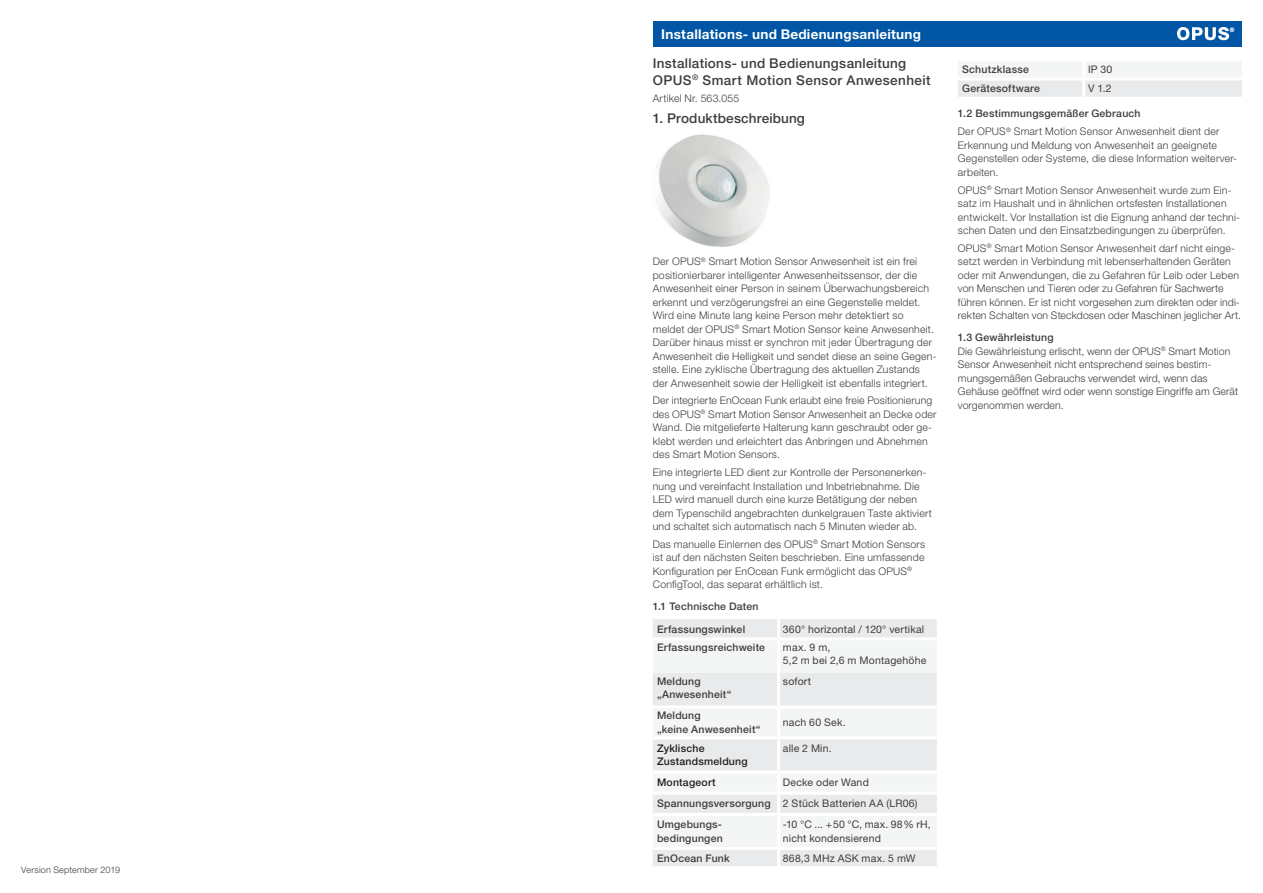
<style>
.page{position:relative;width:1263px;height:893px;background:#fff}
.page>*{position:absolute;margin:0;border:0;box-sizing:border-box;transform-origin:0 0}
.t1{font:500 13.5px/16.5px "Helvetica Neue LT Pro";letter-spacing:.02em;color:#3e3e3f}
.t2{font:700 13.5px "Helvetica Neue LT Pro";letter-spacing:.02em;color:#fff}
.t3{font:300 10.5px/13.5px "Helvetica Neue LT Pro";letter-spacing:.02em;color:#3e3e3f}
.t4{font:10.5px/13.5px "Helvetica Neue LT Pro";letter-spacing:.02em;color:#3e3e3f}
.t5{font:500 10.5px/13.5px "Helvetica Neue LT Pro";letter-spacing:.02em;color:#3e3e3f}
.t6{font:500 10.5px/13.5px "Helvetica Neue LT Pro";letter-spacing:.02em;color:#231f20}
.t7{font:300 9px "Helvetica Neue LT Pro";letter-spacing:.025em;color:#3e3e3f}
.s1{font-weight:500}
</style>
<div class="page">
<img style="left:656px;top:134px;width:114px;height:113px">
<div style="left:653px;top:21px;width:588px;height:25px;background:#0155a5"></div>
<svg style="left:1177px;top:27px;width:57px;height:13px"></svg>
<div style="left:653px;top:619px;width:284px;height:247px;background:#e9eaeb"></div>
<svg style="left:653px;top:640px;width:284px;height:207px;fill:#f4f5f5"></svg>
<hr style="left:653px;top:637px;width:126px;height:3px;background:#fff">
<hr style="left:779px;top:637px;width:158px;height:3px;background:#fff">
<hr style="left:653px;top:705px;width:126px;height:3px;background:#fff">
<hr style="left:779px;top:705px;width:158px;height:3px;background:#fff">
<hr style="left:653px;top:847px;width:126px;height:3px;background:#fff">
<hr style="left:779px;top:847px;width:158px;height:3px;background:#fff">
<hr style="left:653px;top:736px;width:126px;height:3px;background:#fff">
<hr style="left:779px;top:736px;width:158px;height:3px;background:#fff">
<hr style="left:653px;top:770px;width:126px;height:3px;background:#fff">
<hr style="left:779px;top:770px;width:158px;height:3px;background:#fff">
<hr style="left:653px;top:792px;width:126px;height:3px;background:#fff">
<hr style="left:779px;top:792px;width:158px;height:3px;background:#fff">
<hr style="left:653px;top:813px;width:126px;height:3px;background:#fff">
<hr style="left:779px;top:813px;width:158px;height:3px;background:#fff">
<hr style="left:777px;top:619px;width:3px;height:18px;background:#fff">
<hr style="left:777px;top:640px;width:3px;height:33px;background:#fff">
<hr style="left:777px;top:673px;width:3px;height:32px;background:#fff">
<hr style="left:777px;top:708px;width:3px;height:28px;background:#fff">
<hr style="left:777px;top:739px;width:3px;height:31px;background:#fff">
<hr style="left:777px;top:773px;width:3px;height:19px;background:#fff">
<hr style="left:777px;top:795px;width:3px;height:18px;background:#fff">
<hr style="left:777px;top:816px;width:3px;height:31px;background:#fff">
<hr style="left:777px;top:850px;width:3px;height:16px;background:#fff">
<div style="left:958px;top:62px;width:284px;height:35px;background:#f1f2f2"></div>
<hr style="left:958px;top:78px;width:126px;height:3px;background:#fff">
<hr style="left:1084px;top:78px;width:158px;height:3px;background:#fff">
<hr style="left:1082px;top:61px;width:3px;height:17px;background:#fff">
<hr style="left:1082px;top:81px;width:3px;height:16px;background:#fff">
<p class="t7" style="left:21px;top:865px;width:100px">Version September 2019</p>
<p class="t2" style="left:661px;top:25px;width:261px">Installations- und Bedienungsanleitung</p>
<p class="t1" style="left:653px;top:55px;width:279px">Installations- und Bedienungsanleitung<br>OPUS<sup>®</sup> Smart Motion Sensor Anwesenheit</p>
<p class="t3" style="left:653px;top:92px;width:88px">Artikel Nr. 563.055</p>
<p class="t1" style="left:653px;top:110px;width:154px">1. Produktbeschreibung</p>
<p class="t3" style="left:653px;top:254px;width:285px">Der OPUS<sup>®</sup> Smart Motion Sensor Anwesenheit ist ein frei positionierbarer intelligenter Anwesenheitssensor, der die Anwesenheit einer Person in seinem Überwachungsbereich erkennt und verzögerungsfrei an eine Gegenstelle meldet.<br>Wird eine Minute lang keine Person mehr detektiert so meldet der OPUS<sup>®</sup> Smart Motion Sensor keine Anwesenheit.<br>Darüber hinaus misst er synchron mit jeder Übertragung der Anwesenheit die Helligkeit und sendet diese an seine Gegen&shy;stelle. Eine zyklische Übertragung des aktuellen Zustands der Anwesenheit sowie der Helligkeit ist ebenfalls integriert.</p>
<p class="t3" style="left:653px;top:394px;width:285px">Der integrierte EnOcean Funk erlaubt eine freie Positionierung des OPUS<sup>®</sup> Smart Motion Sensor Anwesenheit an Decke oder Wand. Die mitgelieferte Halterung kann geschraubt oder ge&shy;klebt werden und erleichtert das Anbringen und Abnehmen des Smart Motion Sensors.</p>
<p class="t3" style="left:653px;top:465px;width:281px">Eine integrierte LED dient zur Kontrolle der Personenerken&shy;nung und vereinfacht Installation und Inbetriebnahme. Die LED wird manuell durch eine kurze Betätigung der neben dem Typenschild angebrachten dunkelgrauen Taste aktiviert und schaltet sich automatisch nach 5 Minuten wieder ab.</p>
<p class="t3" style="left:653px;top:537px;width:274px">Das manuelle Einlernen des OPUS<sup>®</sup> Smart Motion Sensors ist auf den nächsten Seiten beschrieben. Eine umfassende Konfiguration per EnOcean Funk ermöglicht das OPUS<sup>® </sup>ConfigTool, das separat erhältlich ist.</p>
<p class="t5" style="left:657px;top:595px;width:103px;line-height:22.2px;text-indent:-4px">1.1 Technische Daten<br>Erfassungswinkel</p>
<p class="t4" style="left:783px;top:622px;width:143px">360° horizontal / 120° vertikal</p>
<p class="t5" style="left:657px;top:640px;width:110px">Erfassungsreichweite</p>
<p class="t4" style="left:783px;top:640px;width:145px">max. 9 m,<br>5,2 m bei 2,6 m Montagehöhe</p>
<p class="t5" style="left:657px;top:674px;width:76px">Meldung „Anwesenheit“</p>
<p class="t4" style="left:783px;top:674px;width:30px">sofort</p>
<p class="t5" style="left:657px;top:709px;width:105px">Meldung<br>„keine Anwesenheit“</p>
<p class="t4" style="left:783px;top:715px;width:64px">nach 60 Sek.</p>
<p class="t6" style="left:657px;top:741px;width:92px">Zyklische<br>Zustandsmeldung</p>
<p class="t4" style="left:783px;top:741px;width:50px">alle 2 Min.</p>
<p class="t6" style="left:657px;top:775px;width:60px">Montageort</p>
<p class="t4" style="left:657px;top:771px;width:262px;line-height:21.3px;text-indent:126px">Decke oder Wand<br><span class="s1">Spannungsversorgung</span> 2 Stück Batterien AA (LR06)<br><span class="s1">Umgebungs-</span></p>
<p class="t5" style="left:657px;top:831px;width:67px">bedingungen</p>
<p class="t4" style="left:783px;top:818px;width:149px">-10 °C ... +50 °C, max. 98 % rH, nicht kondensierend</p>
<p class="t5" style="left:657px;top:851px;width:74px">EnOcean Funk</p>
<p class="t4" style="left:783px;top:851px;width:134px">868,3 MHz ASK max. 5 mW</p>
<p class="t5" style="left:962px;top:63px;width:68px">Schutzklasse</p>
<p class="t4" style="left:1088px;top:63px;width:26px">IP 30</p>
<p class="t5" style="left:962px;top:82px;width:79px">Gerätesoftware</p>
<p class="t4" style="left:1088px;top:82px;width:25px">V 1.2</p>
<p class="t3" style="left:958px;top:105px;width:263px;line-height:17.7px"><span class="s1">1.2 Bestimmungsgemäßer Gebrauch<br></span>Der OPUS<sup>®</sup> Smart Motion Sensor Anwesenheit dient der</p>
<p class="t3" style="left:958px;top:138px;width:281px">Erkennung und Meldung von Anwesenheit an geeignete<br>Gegenstellen oder Systeme, die diese Information weiterver&shy;arbeiten.</p>
<p class="t3" style="left:958px;top:183px;width:284px">OPUS<sup>®</sup> Smart Motion Sensor Anwesenheit wurde zum Ein&shy;satz im Haushalt und in ähnlichen ortsfesten Installationen entwickelt. Vor Installation ist die Eignung anhand der techni&shy;schen Daten und den Einsatzbedingungen zu überprüfen.</p>
<p class="t3" style="left:958px;top:241px;width:285px">OPUS<sup>®</sup> Smart Motion Sensor Anwesenheit darf nicht einge&shy;setzt werden in Verbindung mit lebenserhaltenden Geräten oder mit Anwendungen, die zu Gefahren für Leib oder Leben von Menschen und Tieren oder zu Gefahren für Sachwerte führen können. Er ist nicht vorgesehen zum direkten oder indi&shy;rekten Schalten von Steckdosen oder Maschinen jeglicher Art.</p>
<p class="t3" style="left:958px;top:331px;width:282px"><span class="s1">1.3 Gewährleistung<br></span>Die Gewährleistung erlischt, wenn der OPUS<sup>®</sup> Smart Motion Sensor Anwesenheit nicht entsprechend seines bestim&shy;mungsgemäßen Gebrauchs verwendet wird, wenn das Gehäuse geöffnet wird oder wenn sonstige Eingriffe am Gerät vorgenommen werden.</p>
</div>
